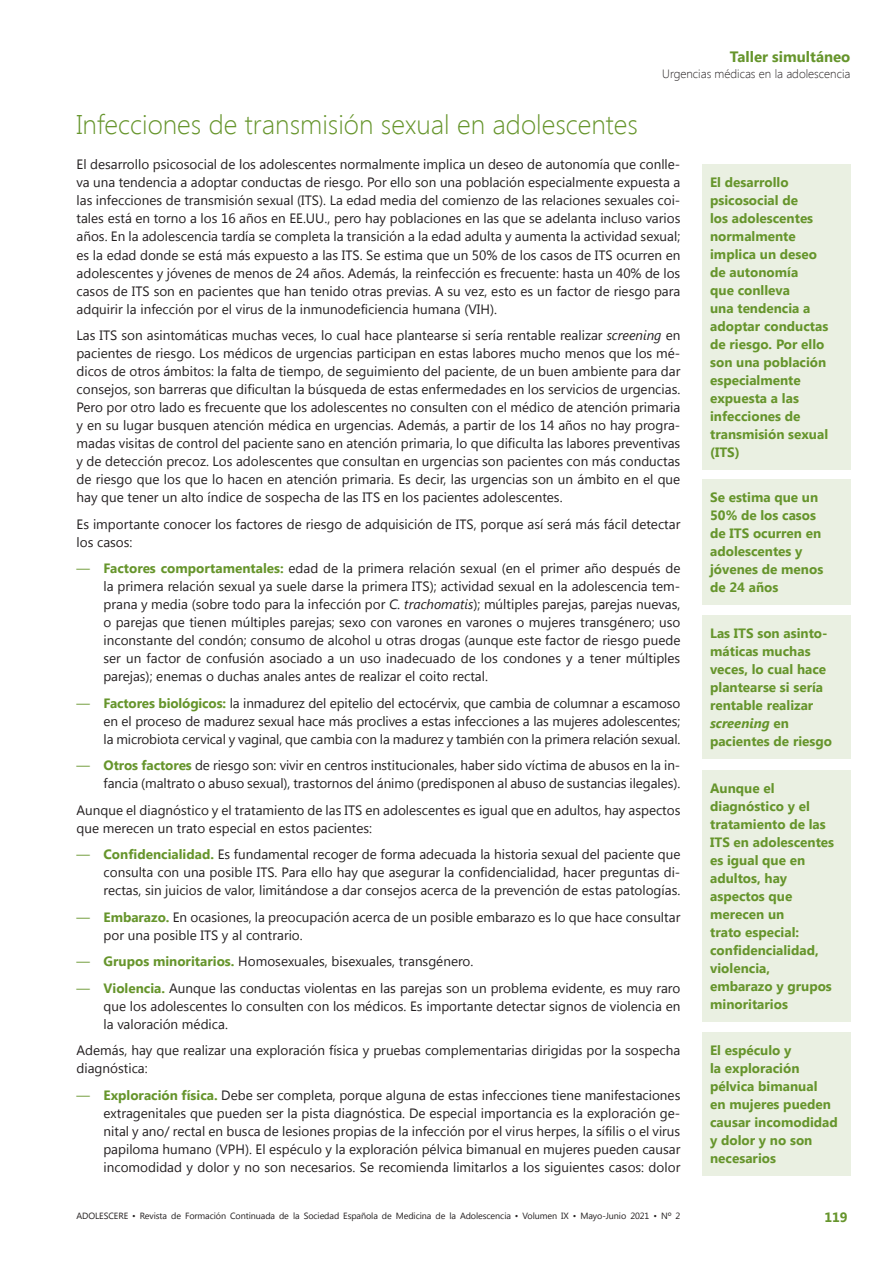
<style>
.page{position:relative;width:893px;height:1263px;background:#fff}
.page>*{position:absolute;margin:0;border:0;box-sizing:border-box;transform-origin:0 0}
._1nivel{font:300 27px "Segoe UI";color:#66952c}
.t1{font:700 15px "Segoe UI";color:#66952c}
.lista{font:13.5px/18px "Segoe UI";color:#231f20;text-align:justify}
.t2{font:700 13.5px/18px "Segoe UI";color:#66952c}
.t3{font:300 12px "Segoe UI";color:#231f20}
.t4{font:9px "Segoe UI";letter-spacing:-.01em;color:#231f20}
.s1{font-style:italic}
.s2{color:#66952c}
.s3{font-weight:700;color:#66952c}
</style>
<div class="page">
<div style="left:702px;top:164px;width:148px;height:306px;background:#eaf0e2"></div>
<div style="left:702px;top:479px;width:148px;height:126px;background:#eaf0e2"></div>
<div style="left:702px;top:616px;width:148px;height:143px;background:#eaf0e2"></div>
<div style="left:702px;top:770px;width:148px;height:252px;background:#eaf0e2"></div>
<div style="left:702px;top:1032px;width:148px;height:143px;background:#eaf0e2"></div>
<p class="t1" style="left:730px;top:46px;width:122px">Taller simultáneo</p>
<p class="t3" style="left:662px;top:66px;width:190px">Urgencias médicas en la adolescencia</p>
<p class="_1nivel" style="left:77px;top:106px;width:563px">Infecciones de transmisión sexual en adolescentes</p>
<p class="lista" style="left:77px;top:155px;width:605px">El desarrollo psicosocial de los adolescentes normalmente implica un deseo de autonomía que conlle&shy;va una tendencia a adoptar conductas de riesgo. Por ello son una población especialmente expuesta a las infecciones de transmisión sexual (ITS). La edad media del comienzo de las relaciones sexuales coi&shy;tales está en torno a los 16 años en EE.UU., pero hay poblaciones en las que se adelanta incluso varios años. En la adolescencia tardía se completa la transición a la edad adulta y aumenta la actividad sexual; es la edad donde se está más expuesto a las ITS. Se estima que un 50% de los casos de ITS ocurren en adolescentes y jóvenes de menos de 24 años. Además, la reinfección es frecuente: hasta un 40% de los casos de ITS son en pacientes que han tenido otras previas. A su vez, esto es un factor de riesgo para adquirir la infección por el virus de la inmunodeficiencia humana (VIH).</p>
<p class="lista" style="left:77px;top:326px;width:605px">Las ITS son asintomáticas muchas veces, lo cual hace plantearse si sería rentable realizar <span class="s1">screening</span> en pacientes de riesgo. Los médicos de urgencias participan en estas labores mucho menos que los mé&shy;dicos de otros ámbitos: la falta de tiempo, de seguimiento del paciente, de un buen ambiente para dar consejos, son barreras que dificultan la búsqueda de estas enfermedades en los servicios de urgencias.<br>Pero por otro lado es frecuente que los adolescentes no consulten con el médico de atención primaria y en su lugar busquen atención médica en urgencias. Además, a partir de los 14 años no hay progra&shy;madas visitas de control del paciente sano en atención primaria, lo que dificulta las labores preventivas y de detección precoz. Los adolescentes que consultan en urgencias son pacientes con más conductas de riesgo que los que lo hacen en atención primaria. Es decir, las urgencias son un ámbito en el que hay que tener un alto índice de sospecha de las ITS en los pacientes adolescentes.</p>
<p class="lista" style="left:77px;top:514px;width:605px">Es importante conocer los factores de riesgo de adquisición de ITS, porque así será más fácil detectar los casos:</p>
<p class="lista" style="left:104px;top:559px;width:578px;text-indent:-27px"><span class="s2">—</span> <span class="s3">Factores comportamentales:</span> edad de la primera relación sexual (en el primer año después de la primera relación sexual ya suele darse la primera ITS); actividad sexual en la adolescencia tem&shy;prana y media (sobre todo para la infección por <span class="s1">C. trachomatis</span>); múltiples parejas, parejas nuevas, o parejas que tienen múltiples parejas; sexo con varones en varones o mujeres transgénero; uso inconstante del condón; consumo de alcohol u otras drogas (aunque este factor de riesgo puede ser un factor de confusión asociado a un uso inadecuado de los condones y a tener múltiples parejas); enemas o duchas anales antes de realizar el coito rectal.</p>
<p class="lista" style="left:104px;top:693px;width:578px;text-indent:-27px"><span class="s2">—</span> <span class="s3">Factores biológicos:</span> la inmadurez del epitelio del ectocérvix, que cambia de columnar a escamoso en el proceso de madurez sexual hace más proclives a estas infecciones a las mujeres adolescentes; la microbiota cervical y vaginal, que cambia con la madurez y también con la primera relación sexual.</p>
<p class="lista" style="left:77px;top:756px;width:605px;text-align:right"><span class="s2">—</span> <span class="s3">Otros factores</span> de riesgo son: vivir en centros institucionales, haber sido víctima de abusos en la in&shy;fancia (maltrato o abuso sexual), trastornos del ánimo (predisponen al abuso de sustancias ilegales).</p>
<p class="lista" style="left:77px;top:800px;width:605px">Aunque el diagnóstico y el tratamiento de las ITS en adolescentes es igual que en adultos, hay aspectos que merecen un trato especial en estos pacientes:</p>
<p class="lista" style="left:104px;top:845px;width:578px;text-indent:-27px"><span class="s2">—</span> <span class="s3">Confidencialidad.</span> Es fundamental recoger de forma adecuada la historia sexual del paciente que consulta con una posible ITS. Para ello hay que asegurar la confidencialidad, hacer preguntas di&shy;rectas, sin juicios de valor, limitándose a dar consejos acerca de la prevención de estas patologías.</p>
<p class="lista" style="left:104px;top:907px;width:578px;text-indent:-27px"><span class="s2">—</span> <span class="s3">Embarazo.</span> En ocasiones, la preocupación acerca de un posible embarazo es lo que hace consultar por una posible ITS y al contrario.</p>
<p class="lista" style="left:77px;top:952px;width:398px"><span class="s2">—</span> <span class="s3">Grupos minoritarios.</span> Homosexuales, bisexuales, transgénero.</p>
<p class="lista" style="left:104px;top:978px;width:578px;text-indent:-27px"><span class="s2">—</span> <span class="s3">Violencia.</span> Aunque las conductas violentas en las parejas son un problema evidente, es muy raro que los adolescentes lo consulten con los médicos. Es importante detectar signos de violencia en la valoración médica.</p>
<p class="lista" style="left:77px;top:1041px;width:605px">Además, hay que realizar una exploración física y pruebas complementarias dirigidas por la sospecha diagnóstica:</p>
<p class="lista" style="left:104px;top:1085px;width:578px;text-indent:-27px"><span class="s2">—</span> <span class="s3">Exploración física.</span> Debe ser completa, porque alguna de estas infecciones tiene manifestaciones extragenitales que pueden ser la pista diagnóstica. De especial importancia es la exploración ge&shy;nital y ano/ rectal en busca de lesiones propias de la infección por el virus herpes, la sífilis o el virus papiloma humano (VPH). El espéculo y la exploración pélvica bimanual en mujeres pueden causar incomodidad y dolor y no son necesarios. Se recomienda limitarlos a los siguientes casos: dolor</p>
<p class="t2" style="left:710px;top:172px;width:120px">El desarrollo psicosocial de<br>los adolescentes normalmente implica un deseo de autonomía<br>que conlleva<br>una tendencia a adoptar conductas de riesgo. Por ello son una población especialmente expuesta a las infecciones de transmisión sexual (ITS)</p>
<p class="t2" style="left:710px;top:488px;width:115px">Se estima que un<br>50% de los casos de ITS ocurren en adolescentes y jóvenes de menos de 24 años</p>
<p class="t2" style="left:710px;top:624px;width:123px">Las ITS son asinto&shy;máticas muchas veces, lo cual hace plantearse si sería rentable realizar <span class="s1">screening</span> en pacientes de riesgo</p>
<p class="t2" style="left:710px;top:778px;width:126px">Aunque el diagnóstico y el tratamiento de las<br>ITS en adolescentes es igual que en adultos, hay aspectos que merecen un<br>trato especial: confidencialidad, violencia, embarazo y grupos minoritarios</p>
<p class="t2" style="left:710px;top:1040px;width:129px">El espéculo y<br>la exploración pélvica bimanual<br>en mujeres pueden causar incomodidad y dolor y no son necesarios</p>
<p class="t4" style="left:77px;top:1209px;width:605px">ADOLESCERE • Revista de Formación Continuada de la Sociedad Española de Medicina de la Adolescencia • Volumen IX • Mayo-Junio 2021 • Nº 2</p>
<p class="t2" style="left:824px;top:1207px;width:25px">119</p>
</div>
